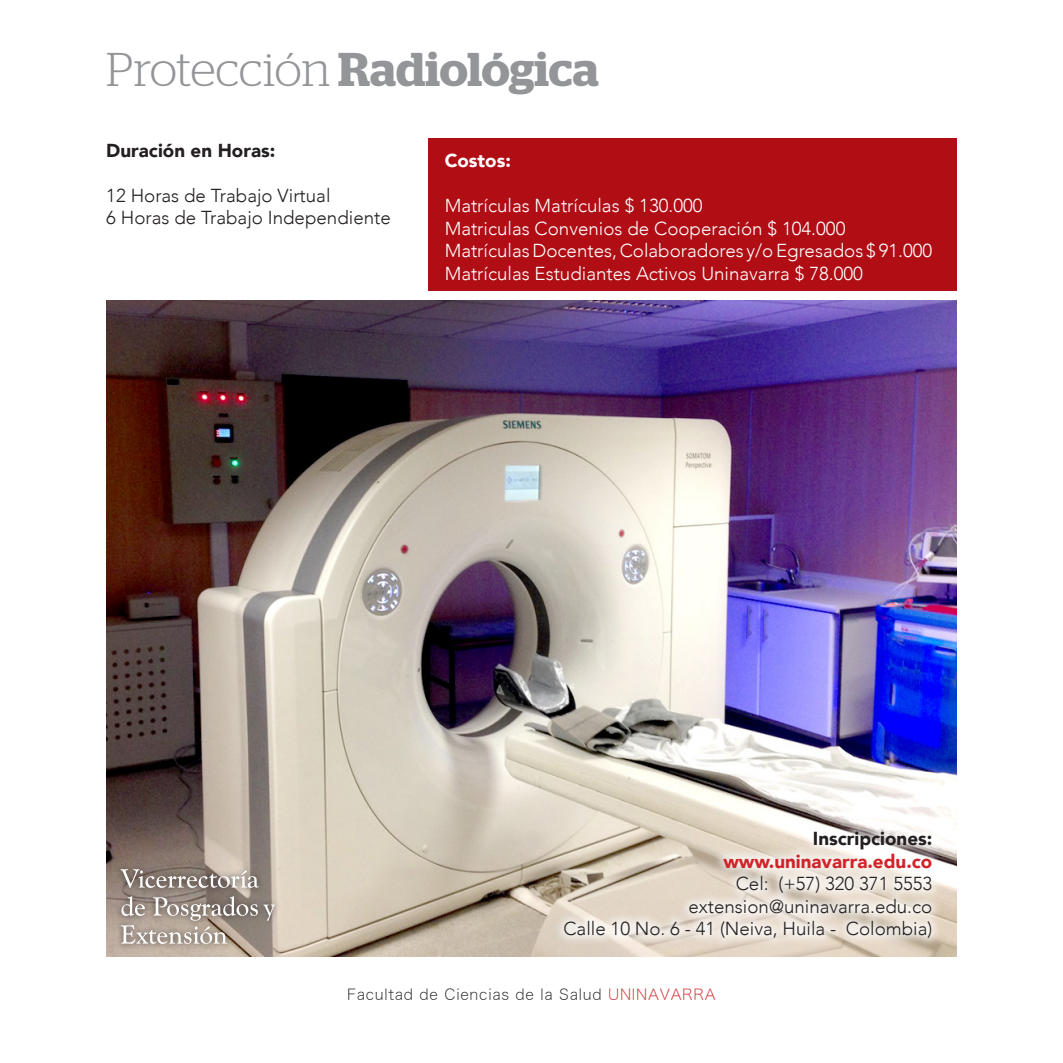
<style>
.page{position:relative;width:1063px;height:1063px;background:#fff}
.page>*{position:absolute;margin:0;border:0;box-sizing:border-box;transform-origin:0 0}
.t1{font:600 47.25px "Stag";letter-spacing:-.005em;color:#939598}
.t2{font:300 18.75px "Avenir";color:#fff}
.t3{font:300 18.75px "Avenir";color:#231f20}
.t4{font:900 18.75px "Avenir";color:#231f20}
.t5{font:900 18.75px "Avenir";color:#d1232a}
.t6{font:900 18.75px "Avenir";color:#fff}
.t7{font:15px "Hiragino Sans W1";letter-spacing:.05em;color:#231f20}
.s1{font-weight:300}
.s2{color:#d1232a}
</style>
<div class="page">
<img style="left:106px;top:300px;width:851px;height:657px">
<div style="left:428px;top:138px;width:529px;height:153px;background:#b00d15"></div>
<div style="left:114px;top:863px;width:167px;height:87px;background:#231f20;opacity:.75"></div>
<svg style="left:120px;top:869px;width:155px;height:75px;background:#a49890"></svg>
<div style="left:554px;top:821px;width:388px;height:128px;background:#fff;opacity:.75"></div>
<h1 class="t1" style="left:106px;top:41px;width:494px"><span class="s1">Protección</span> Radiológica</h1>
<p class="t4" style="left:106px;top:134px;width:171px">Duración en Horas:</p>
<p class="t3" style="left:106px;top:184px;width:226px">12 Horas de Trabajo Virtual</p>
<p class="t3" style="left:106px;top:207px;width:286px">6 Horas de Trabajo Independiente</p>
<p class="t6" style="left:445px;top:145px;width:68px">Costos:</p>
<p class="t2" style="left:445px;top:195px;width:259px">Matrículas Matrículas $ 130.000</p>
<p class="t2" style="left:445px;top:217px;width:402px">Matriculas Convenios de Cooperación $ 104.000</p>
<p class="t2" style="left:445px;top:240px;width:489px">Matrículas Docentes, Colaboradores y/o Egresados $ 91.000</p>
<p class="t2" style="left:445px;top:262px;width:420px">Matrículas Estudiantes Activos Uninavarra $ 78.000</p>
<p class="t4" style="left:813px;top:823px;width:121px">Inscripciones:</p>
<p class="t5" style="left:723px;top:845px;width:210px">www.uninavarra.edu.co</p>
<p class="t3" style="left:736px;top:873px;width:198px">Cel: (+57) 320 371 5553</p>
<p class="t3" style="left:688px;top:895px;width:245px">extension@uninavarra.edu.co</p>
<p class="t3" style="left:563px;top:918px;width:370px">Calle 10 No. 6 - 41 (Neiva, Huila - Colombia)</p>
<p class="t7" style="left:347px;top:981px;width:370px">Facultad de Ciencias de la Salud <span class="s2">UNINAVARRA</span></p>
</div>
